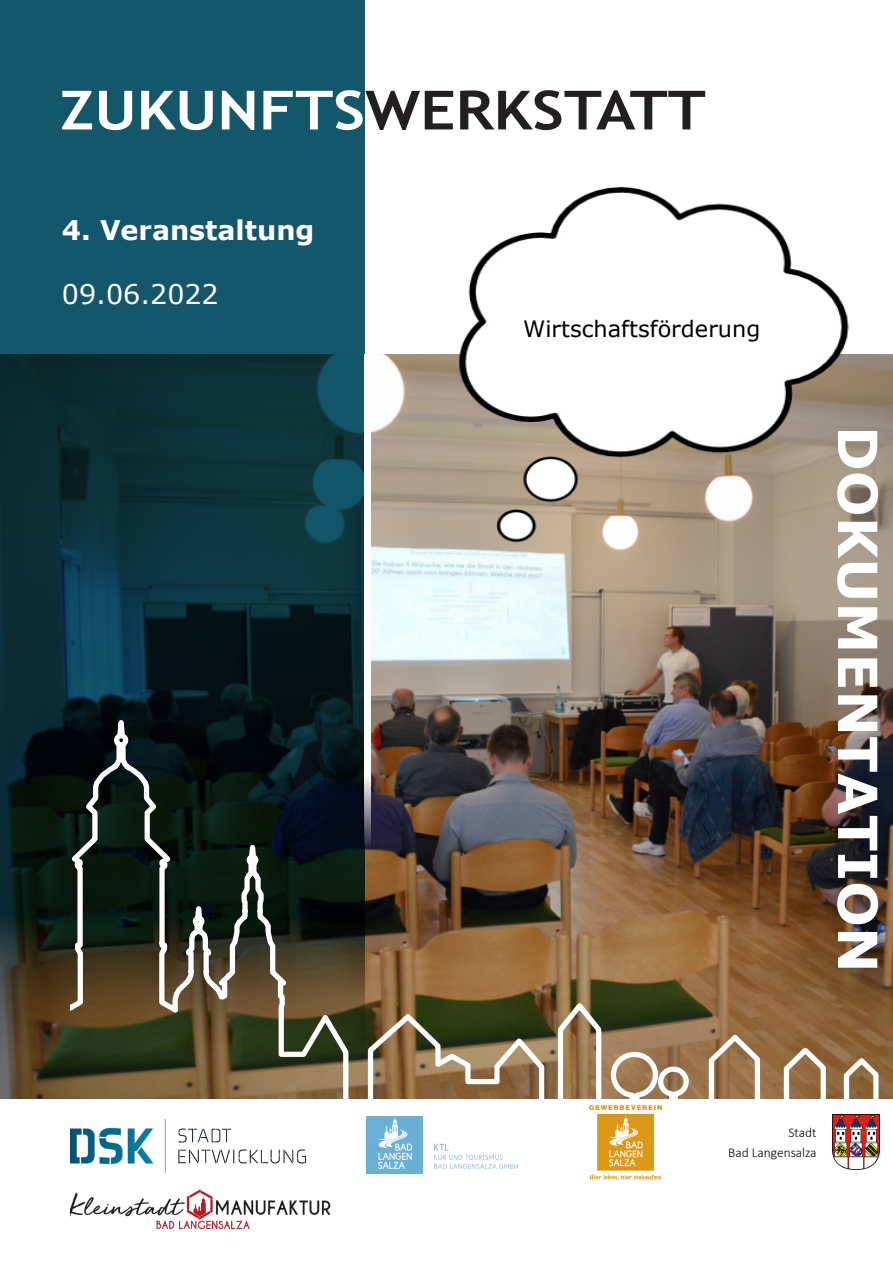
<style>
.page{position:relative;width:893px;height:1263px;background:#fff}
.page>*{position:absolute;margin:0;border:0;box-sizing:border-box;transform-origin:0 0}
.t1{font:700 54px "Trebuchet MS";color:#231f20;scale:1.15 1}
.t2{font:700 54px "Verdana";color:#fff}
.t3{font:700 27px "Verdana";color:#fff}
.t4{font:27px "Verdana";color:#fff}
.t5{font:22.5px "Verdana";color:#000001}
.t6{font:300 13.5px/19.5px "Calibri";color:#000001;text-align:right}
.s1{color:#fff}
</style>
<div class="page">
<img style="left:371px;top:355px;width:522px;height:743px">
<svg style="left:0;top:0;width:365px;height:1173px;background:#1b4753"></svg>
<img style="left:833px;top:1114px;width:46px;height:55px">
<img style="left:71px;top:1119px;width:234px;height:53px">
<img style="left:71px;top:1189px;width:259px;height:41px">
<img style="left:71px;top:714px;width:533px;height:393px">
<svg style="left:607px;top:1030px;width:274px;height:69px;background:#a58563"></svg>
<div style="left:599px;top:1099px;width:33px;height:6px;background:#fff"></div>
<img style="left:367px;top:1117px;width:150px;height:56px">
<img style="left:585px;top:1102px;width:77px;height:79px">
<img style="left:413px;top:187px;width:437px;height:512px">
<h1 class="t1" style="left:60px;top:90px;width:563px"><span class="s1">ZUKUNFTS</span>WERKSTATT</h1>
<p class="t3" style="left:62px;top:219px;width:254px">4. Veranstaltung</p>
<p class="t4" style="left:62px;top:284px;width:158px">09.06.2022</p>
<p class="t5" style="left:523px;top:320px;width:239px">Wirtschaftsförderung</p>
<h1 class="t2" style="left:879px;top:426px;width:548px;rotate:90deg">DOKUMENTATION</h1>
<p class="t6" style="left:728px;top:1124px;width:90px">Stadt<br>Bad Langensalza</p>
</div>
